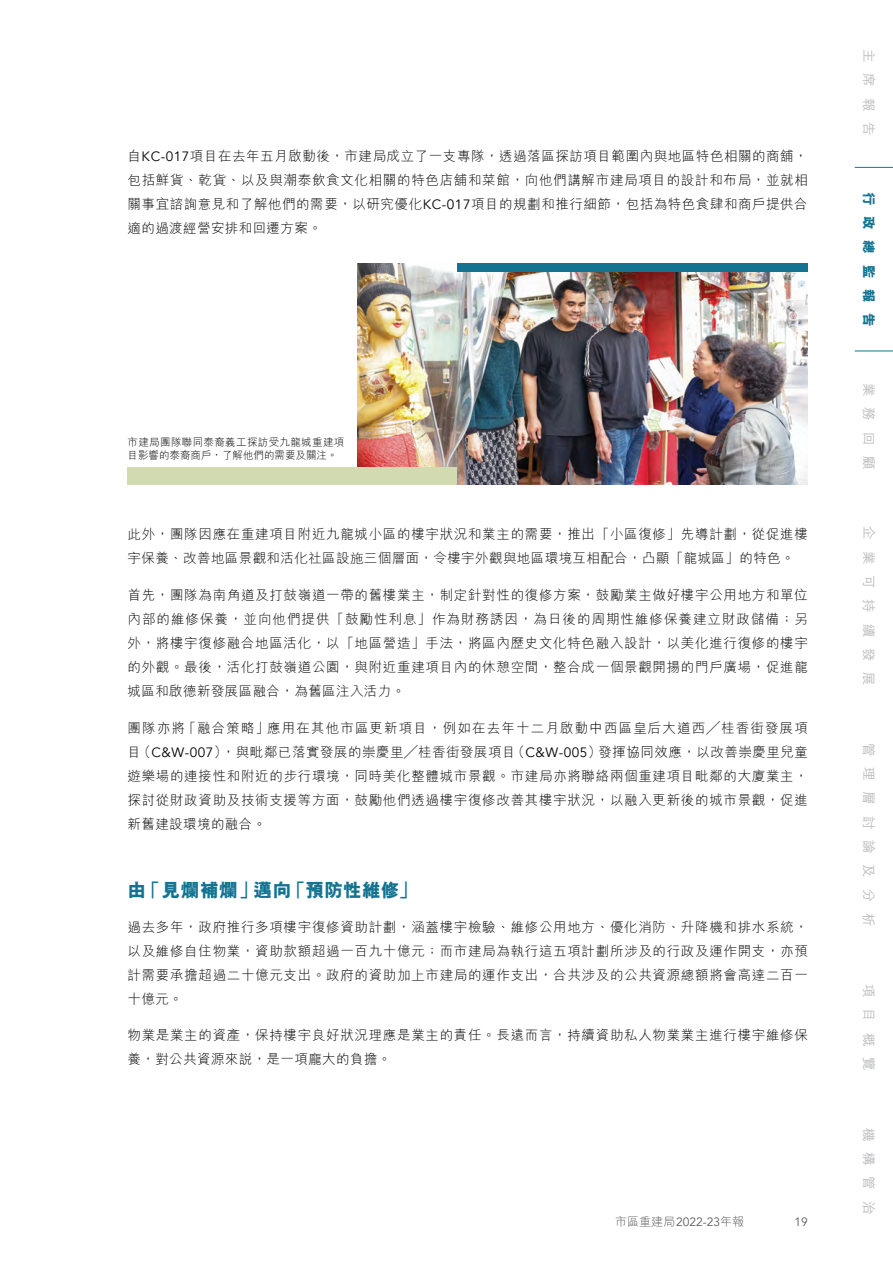
<style>
.page{position:relative;width:893px;height:1263px;background:#fff}
.page>*{position:absolute;margin:0;border:0;box-sizing:border-box;transform-origin:0 0}
.t1{font:800 18.75px "M Hei HK";letter-spacing:.02em;color:#137390}
.t2{font:300 13.5px/24px "M Hei HK";letter-spacing:.05em;color:#000;text-align:justify}
.t3{font:500 13.5px "M Hei HK";letter-spacing:.8em;color:#bcbec0}
.t4{font:800 13.5px "M Hei HK";letter-spacing:.8em;color:#137390}
.t5{font:300 12px "M Hei HK";color:#58595b}
.t6{font:12px "Avenir";color:#58595b}
.t7{font:300 10.5px/13.5px "M Hei HK";letter-spacing:.035em;color:#000}
.s1{font-family:"Avenir";font-weight:400}
</style>
<div class="page">
<img style="left:357px;top:264px;width:451px;height:221px">
<div style="left:457px;top:264px;width:351px;height:8px;background:#137390"></div>
<div style="left:128px;top:468px;width:329px;height:17px;background:#d1dab1"></div>
<hr style="left:855px;top:167px;width:38px;height:1px;background:#137390">
<hr style="left:855px;top:351px;width:38px;height:1px;background:#137390">
<p class="t2" style="left:128px;top:143px;width:682px">自<span class="s1">KC-017</span>項目在去年五月啟動後，市建局成立了一支專隊，透過落區探訪項目範圍內與地區特色相關的商舖，包括鮮貨、乾貨、以及與潮泰飲食文化相關的特色店舖和菜館，向他們講解市建局項目的設計和布局，並就相關事宜諮詢意見和了解他們的需要，以研究優化<span class="s1">KC-017</span>項目的規劃和推行細節，包括為特色食肆和商戶提供合適的過渡經營安排和回遷方案。</p>
<p class="t7" style="left:128px;top:435px;width:218px">市建局團隊聯同泰裔義工探訪受九龍城重建項目影響的泰裔商戶，了解他們的需要及關注。</p>
<p class="t2" style="left:128px;top:522px;width:682px">此外，團隊因應在重建項目附近九龍城小區的樓宇狀況和業主的需要，推出「小區復修」先導計劃，從促進樓宇保養、改善地區景觀和活化社區設施三個層面，令樓宇外觀與地區環境互相配合，凸顯「龍城區」的特色。</p>
<p class="t2" style="left:128px;top:583px;width:682px">首先，團隊為南角道及打鼓嶺道一帶的舊樓業主，制定針對性的復修方案，鼓勵業主做好樓宇公用地方和單位內部的維修保養，並向他們提供「鼓勵性利息」作為財務誘因，為日後的周期性維修保養建立財政儲備；另外，將樓宇復修融合地區活化，以「地區營造」手法，將區內歷史文化特色融入設計，以美化進行復修的樓宇的外觀。最後，活化打鼓嶺道公園，與附近重建項目內的休憩空間，整合成一個景觀開揚的門戶廣場，促進龍城區和啟德新發展區融合，為舊區注入活力。</p>
<p class="t2" style="left:128px;top:715px;width:682px">團隊亦將「融合策略」應用在其他市區更新項目，例如在去年十二月啟動中西區皇后大道西╱桂香街發展項目（<span class="s1">C&amp;W-007</span>），與毗鄰已落實發展的崇慶里╱桂香街發展項目（<span class="s1">C&amp;W-005</span>）發揮協同效應，以改善崇慶里兒童遊樂場的連接性和附近的步行環境，同時美化整體城市景觀。市建局亦將聯絡兩個重建項目毗鄰的大廈業主，探討從財政資助及技術支援等方面，鼓勵他們透過樓宇復修改善其樓宇狀況，以融入更新後的城市景觀，促進新舊建設環境的融合。</p>
<h1 class="t1" style="left:128px;top:877px;width:291px">由「見爛補爛」邁向「預防性維修」</h1>
<p class="t2" style="left:128px;top:914px;width:682px">過去多年，政府推行多項樓宇復修資助計劃，涵蓋樓宇檢驗、維修公用地方、優化消防、升降機和排水系統，以及維修自住物業，資助款額超過一百九十億元；而市建局為執行這五項計劃所涉及的行政及運作開支，亦預計需要承擔超過二十億元支出。政府的資助加上市建局的運作支出，合共涉及的公共資源總額將會高達二百一十億元。</p>
<p class="t2" style="left:128px;top:1023px;width:682px">物業是業主的資產，保持樓宇良好狀況理應是業主的責任。長遠而言，持續資助私人物業業主進行樓宇維修保養，對公共資源來說，是一項龐大的負擔。</p>
<p class="t5" style="left:615px;top:1213px;width:130px">市區重建局<span class="s1">2022-23</span>年報</p>
<p class="t6" style="left:795px;top:1214px;width:15px">19</p>
<p class="t3" style="left:879px;top:49px;width:88px;rotate:90deg">主席報告</p>
<p class="t4" style="left:878px;top:192px;width:136px;rotate:90deg">行政總監報告</p>
<p class="t3" style="left:879px;top:383px;width:88px;rotate:90deg">業務回顧</p>
<p class="t3" style="left:879px;top:526px;width:161px;rotate:90deg">企業可持續發展</p>
<p class="t3" style="left:879px;top:743px;width:185px;rotate:90deg">管理層討論及分析</p>
<p class="t3" style="left:879px;top:984px;width:88px;rotate:90deg">項目概覽</p>
<p class="t3" style="left:879px;top:1127px;width:88px;rotate:90deg">機構管治</p>
</div>
